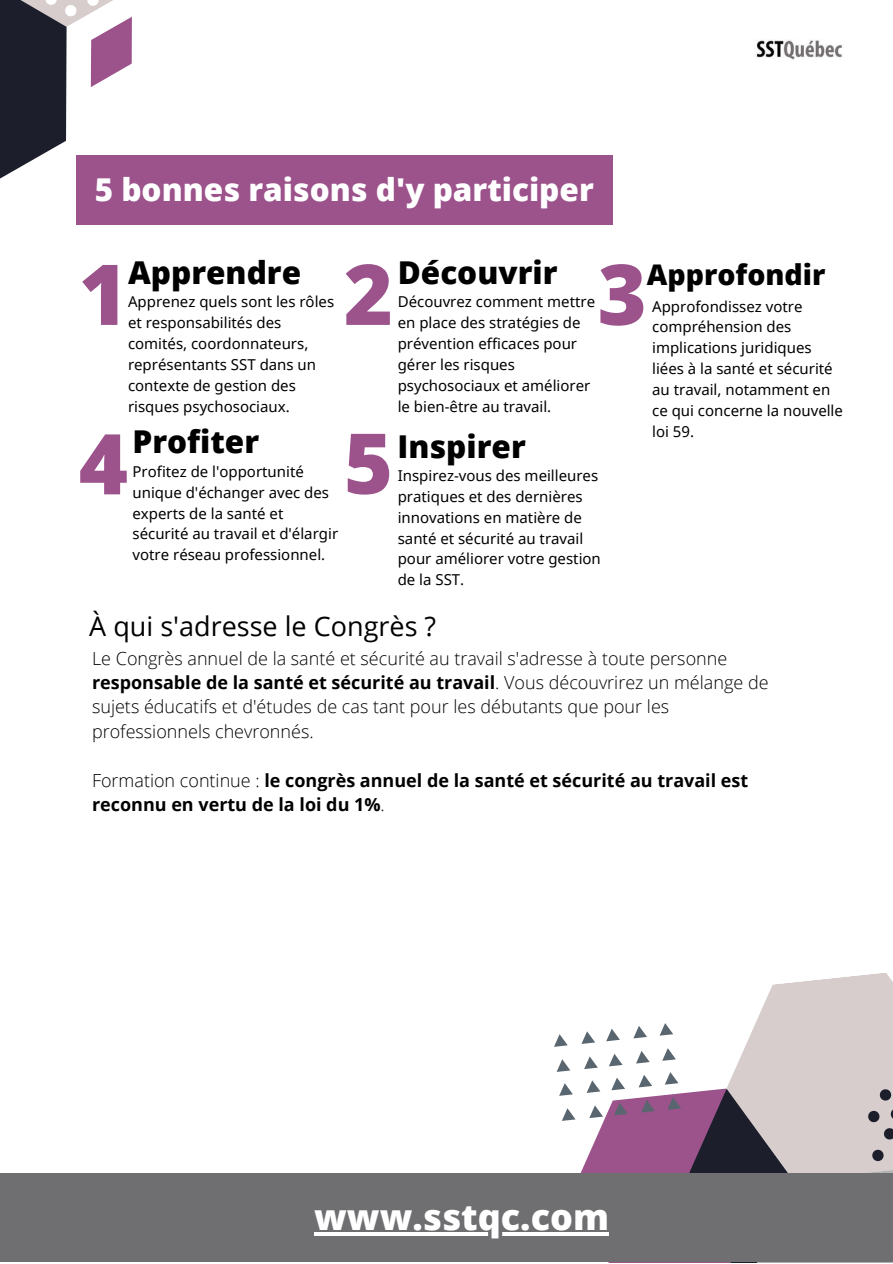
<style>
.page{position:relative;width:893px;height:1264px;background:#fff}
.page>*{position:absolute;margin:0;border:0;box-sizing:border-box;transform-origin:0 0}
.t1{font:800 83.85px "Open Sans";color:#9c528b}
.t2{font:800 36px "Open Sans";color:#fff}
.t3{font:800 31.5px "Open Sans";color:#000}
.t4{font:800 31.5px "Open Sans";color:#fff}
.t5{font:800 28.5px "Open Sans";color:#000}
.t6{font:27px "Open Sans";color:#000}
.t7{font:300 18px/24.5px "Open Sans";color:#000}
.t8{font:700 18px/24.5px "Open Sans";color:#000}
.t9{font:15px/20.9px "Noto Sans";color:#000}
.s1{font-weight:700}
.s2{font-weight:300}
</style>
<div class="page">
<div style="left:76px;top:155px;width:536px;height:70px;background:#9c528b"></div>
<svg style="left:554px;top:973px;width:338px;height:200px"></svg>
<div style="left:0;top:1257px;width:892px;height:5px;background:#6f6f72"></div>
<div style="left:0;top:1173px;width:892px;height:84px;background:#6f6f72"></div>
<svg style="left:314px;top:1232px;width:295px;height:3px"></svg>
<svg style="left:0;top:0;width:132px;height:179px"></svg>
<img style="left:755px;top:40px;width:88px;height:20px">
<h3 class="t4" style="left:95px;top:165px;width:500px">5 bonnes raisons d'y participer</h3>
<h3 class="t3" style="left:398px;top:249px;width:161px">Découvrir</h3>
<h3 class="t3" style="left:128px;top:249px;width:175px">Apprendre</h3>
<h3 class="t5" style="left:646px;top:253px;width:180px">Approfondir</h3>
<h1 class="t1" style="left:79px;top:230px;width:51px">1</h1>
<h1 class="t1" style="left:344px;top:230px;width:51px">2</h1>
<h1 class="t1" style="left:597px;top:230px;width:51px">3</h1>
<p class="t9" style="left:128px;top:291px;width:208px">Apprenez quels sont les rôles et responsabilités des comités, coordonnateurs, représentants SST dans un contexte de gestion des risques psychosociaux.</p>
<p class="t9" style="left:398px;top:291px;width:199px">Découvrez comment mettre en place des stratégies de prévention efficaces pour gérer les risques psychosociaux et améliorer le bien-être au travail.</p>
<p class="t9" style="left:652px;top:295px;width:192px">Approfondissez votre compréhension des implications juridiques liées à la santé et sécurité au travail, notamment en ce qui concerne la nouvelle loi 59.</p>
<p class="t9" style="left:132px;top:460px;width:207px">Profitez de l'opportunité unique d'échanger avec des experts de la santé et sécurité au travail et d'élargir votre réseau professionnel.</p>
<p class="t9" style="left:398px;top:465px;width:205px">Inspirez-vous des meilleures pratiques et des dernières innovations en matière de santé et sécurité au travail pour améliorer votre gestion de la SST.</p>
<h3 class="t3" style="left:132px;top:418px;width:128px">Profiter</h3>
<h3 class="t3" style="left:397px;top:423px;width:130px">Inspirer</h3>
<h1 class="t1" style="left:79px;top:400px;width:51px">4</h1>
<h1 class="t1" style="left:344px;top:399px;width:51px">5</h1>
<h3 class="t6" style="left:89px;top:608px;width:348px">À qui s'adresse le Congrès ?</h3>
<p class="t7" style="left:92px;top:645px;width:678px">Le Congrès annuel de la santé et sécurité au travail s'adresse à toute personne <span class="s1">responsable de la santé et sécurité au travail</span>. Vous découvrirez un mélange de sujets éducatifs et d'études de cas tant pour les débutants que pour les professionnels chevronnés.</p>
<p class="t8" style="left:92px;top:767px;width:657px"><span class="s2">Formation continue :</span> le congrès annuel de la santé et sécurité au travail est reconnu en vertu de la loi du 1%<span class="s2">.</span></p>
<h2 class="t2" style="left:314px;top:1189px;width:296px">www.sstqc.com</h2>
</div>
